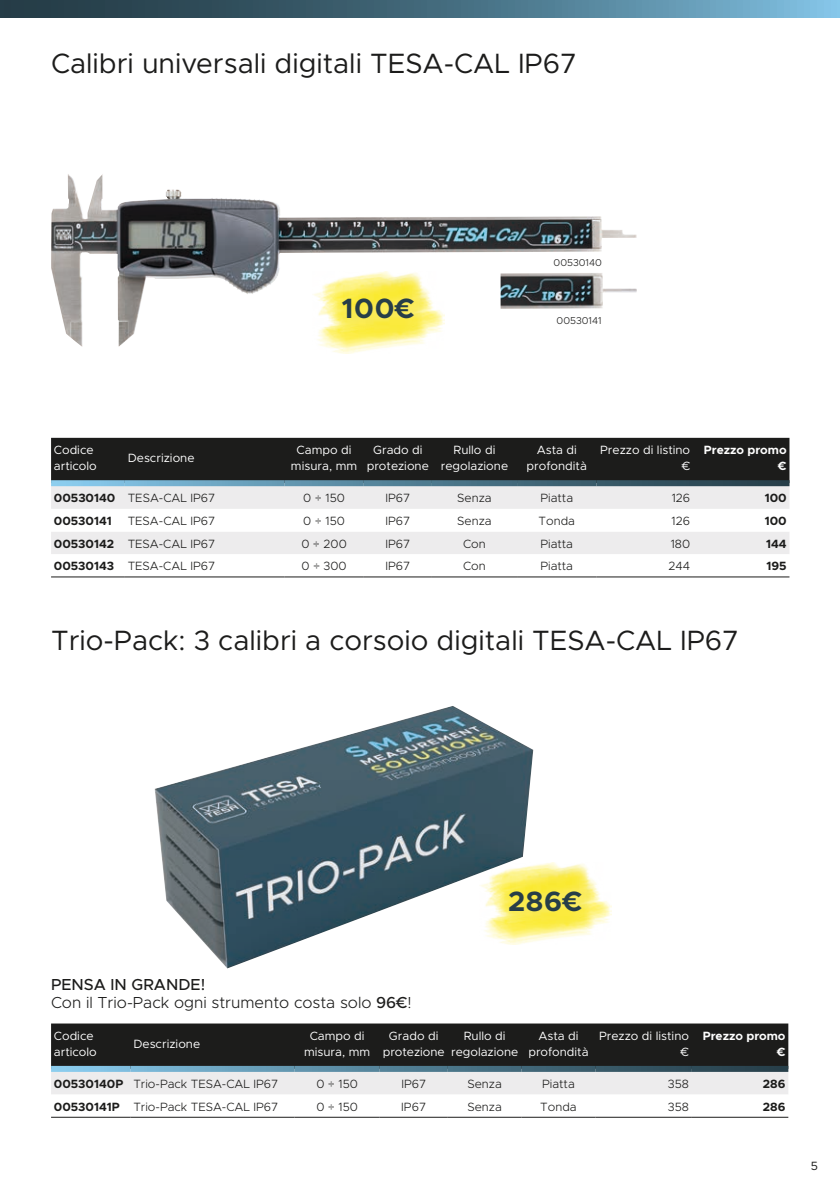
<style>
.page{position:relative;width:840px;height:1191px;background:#fff}
.page>*{position:absolute;margin:0;border:0;box-sizing:border-box;transform-origin:0 0}
.t1{font:28px "Metropolis";color:#1c1c1b}
.t2{font:700 28px "Metropolis";letter-spacing:.025em;color:#273e48}
.t3{font:300 16px/18px "Metropolis";color:#1c1c1b}
.t4{font:300 12px "Metropolis";color:#1c1c1b}
.t5{font:12px/16px "Metropolis";color:#fff;text-align:center}
.t6{font:700 12px "Metropolis";color:#1c1c1b}
.t7{font:700 12px/16px "Metropolis";color:#fff;text-align:right}
.t8{font:12px "Metropolis";color:#1c1c1b}
.t9{font:300 10px "Metropolis";color:#1c1c1b}
.s1{font-weight:700}
.s2{font-weight:500}
</style>
<div class="page">
<img style="left:154px;top:706px;width:379px;height:262px">
<svg style="left:51px;top:1023px;width:736px;height:71px;background:#656565"></svg>
<div style="left:51px;top:1065px;width:79px;height:6px;background:#85c6e9"></div>
<svg style="left:130px;top:1065px;width:164px;height:6px"></svg>
<div style="left:294px;top:1065px;width:85px;height:6px;background:#5c8da6"></div>
<div style="left:379px;top:1065px;width:68px;height:6px;background:#507c92"></div>
<div style="left:447px;top:1065px;width:74px;height:6px;background:#466f82"></div>
<div style="left:521px;top:1065px;width:74px;height:6px;background:#3d6171"></div>
<div style="left:595px;top:1065px;width:96px;height:6px;background:#335361"></div>
<div style="left:691px;top:1065px;width:96px;height:6px;background:#2b4551"></div>
<hr style="left:51px;top:1116px;width:79px;height:1px;background:#1c1c1b">
<hr style="left:130px;top:1116px;width:164px;height:1px;background:#1c1c1b">
<hr style="left:294px;top:1116px;width:85px;height:1px;background:#1c1c1b">
<hr style="left:379px;top:1116px;width:68px;height:1px;background:#1c1c1b">
<hr style="left:447px;top:1116px;width:74px;height:1px;background:#1c1c1b">
<hr style="left:521px;top:1116px;width:74px;height:1px;background:#1c1c1b">
<hr style="left:595px;top:1116px;width:96px;height:1px;background:#1c1c1b">
<hr style="left:691px;top:1116px;width:96px;height:1px;background:#1c1c1b">
<img style="left:478px;top:862px;width:133px;height:83px">
<img style="left:51px;top:174px;width:585px;height:173px">
<img style="left:500px;top:273px;width:136px;height:36px">
<div style="left:51px;top:438px;width:738px;height:42px;background:#1c1c1b"></div>
<div style="left:51px;top:486px;width:738px;height:23px;background:#edeced"></div>
<div style="left:51px;top:532px;width:738px;height:22px;background:#edeced"></div>
<div style="left:51px;top:480px;width:74px;height:6px;background:#85c7ea"></div>
<svg style="left:125px;top:480px;width:159px;height:6px"></svg>
<div style="left:284px;top:480px;width:79px;height:6px;background:#5e90a9"></div>
<div style="left:363px;top:480px;width:68px;height:6px;background:#518096"></div>
<div style="left:431px;top:480px;width:85px;height:6px;background:#487184"></div>
<div style="left:516px;top:480px;width:80px;height:6px;background:#3e6272"></div>
<div style="left:596px;top:480px;width:96px;height:6px;background:#335361"></div>
<div style="left:692px;top:480px;width:97px;height:6px;background:#2b4551"></div>
<hr style="left:51px;top:576px;width:74px;height:1px;background:#1c1c1b">
<hr style="left:125px;top:576px;width:159px;height:1px;background:#1c1c1b">
<hr style="left:284px;top:576px;width:79px;height:1px;background:#1c1c1b">
<hr style="left:363px;top:576px;width:68px;height:1px;background:#1c1c1b">
<hr style="left:431px;top:576px;width:85px;height:1px;background:#1c1c1b">
<hr style="left:516px;top:576px;width:80px;height:1px;background:#1c1c1b">
<hr style="left:596px;top:576px;width:96px;height:1px;background:#1c1c1b">
<hr style="left:692px;top:576px;width:97px;height:1px;background:#1c1c1b">
<img style="left:312px;top:271px;width:132px;height:83px">
<svg style="left:0;top:0;width:839px;height:17px;background:#487083"></svg>
<h1 class="t1" style="left:51px;top:46px;width:527px">Calibri universali digitali TESA-CAL IP67</h1>
<h1 class="t2" style="left:341px;top:291px;width:74px">100€</h1>
<p class="t9" style="left:553px;top:256px;width:50px">00530140</p>
<p class="t9" style="left:556px;top:315px;width:46px">00530141</p>
<p class="t5" style="left:54px;top:442px;width:44px;text-align:left">Codice articolo</p>
<p class="t5" style="left:128px;top:450px;width:68px">Descrizione</p>
<p class="t5" style="left:291px;top:442px;width:68px">Campo di misura, mm</p>
<p class="t5" style="left:366px;top:442px;width:63px">Grado di protezione</p>
<p class="t5" style="left:440px;top:442px;width:69px">Rullo di regolazione</p>
<p class="t5" style="left:526px;top:442px;width:62px">Asta di profondità</p>
<p class="t5" style="left:599px;top:442px;width:91px;text-align:right">Prezzo di listino €</p>
<p class="t7" style="left:703px;top:442px;width:84px">Prezzo promo €</p>
<p class="t4" style="left:54px;top:491px;width:163px"><span class="s1">00530140</span> TESA-CAL IP67</p>
<p class="t4" style="left:303px;top:491px;width:43px">0 ÷ 150</p>
<p class="t4" style="left:385px;top:491px;width:26px">IP67</p>
<p class="t4" style="left:457px;top:491px;width:36px">Senza</p>
<p class="t4" style="left:540px;top:491px;width:34px">Piatta</p>
<p class="t4" style="left:671px;top:491px;width:20px">126</p>
<p class="t6" style="left:764px;top:490px;width:23px">100</p>
<p class="t6" style="left:54px;top:513px;width:59px">00530141</p>
<p class="t4" style="left:128px;top:513px;width:89px">TESA-CAL IP67</p>
<p class="t4" style="left:303px;top:513px;width:43px">0 ÷ 150</p>
<p class="t4" style="left:385px;top:513px;width:26px">IP67</p>
<p class="t4" style="left:457px;top:513px;width:36px">Senza</p>
<p class="t4" style="left:538px;top:513px;width:38px">Tonda</p>
<p class="t4" style="left:671px;top:513px;width:20px">126</p>
<p class="t6" style="left:764px;top:513px;width:23px">100</p>
<p class="t4" style="left:54px;top:536px;width:163px"><span class="s1">00530142</span> TESA-CAL IP67</p>
<p class="t4" style="left:301px;top:536px;width:47px">0 ÷ 200</p>
<p class="t4" style="left:385px;top:536px;width:26px">IP67</p>
<p class="t4" style="left:463px;top:536px;width:24px">Con</p>
<p class="t4" style="left:540px;top:536px;width:34px">Piatta</p>
<p class="t4" style="left:670px;top:536px;width:21px">180</p>
<p class="t6" style="left:765px;top:536px;width:22px">144</p>
<p class="t4" style="left:54px;top:559px;width:163px"><span class="s1">00530143</span> TESA-CAL IP67</p>
<p class="t4" style="left:301px;top:559px;width:47px">0 ÷ 300</p>
<p class="t4" style="left:385px;top:559px;width:26px">IP67</p>
<p class="t4" style="left:463px;top:559px;width:24px">Con</p>
<p class="t4" style="left:540px;top:559px;width:34px">Piatta</p>
<p class="t4" style="left:668px;top:559px;width:23px">244</p>
<p class="t6" style="left:766px;top:558px;width:22px">195</p>
<h1 class="t1" style="left:51px;top:623px;width:689px">Trio-Pack: 3 calibri a corsoio digitali TESA-CAL IP67</h1>
<h1 class="t2" style="left:507px;top:883px;width:76px">286€</h1>
<h2 class="t3" style="left:51px;top:975px;width:362px"><span class="s2">PENSA IN GRANDE!<br></span>Con il Trio-Pack ogni strumento costa solo <span class="s2">96€</span>!</h2>
<p class="t5" style="left:54px;top:1028px;width:44px;text-align:left">Codice articolo</p>
<p class="t5" style="left:133px;top:1036px;width:68px">Descrizione</p>
<p class="t5" style="left:304px;top:1028px;width:68px">Campo di misura, mm</p>
<p class="t5" style="left:382px;top:1028px;width:63px">Grado di protezione</p>
<p class="t5" style="left:451px;top:1028px;width:69px">Rullo di regolazione</p>
<p class="t5" style="left:528px;top:1028px;width:62px">Asta di profondità</p>
<p class="t5" style="left:598px;top:1028px;width:91px;text-align:right">Prezzo di listino €</p>
<p class="t7" style="left:702px;top:1028px;width:84px">Prezzo promo €</p>
<p class="t4" style="left:54px;top:1076px;width:226px"><span class="s1">00530140P</span> Trio-Pack TESA-CAL IP67</p>
<p class="t4" style="left:316px;top:1076px;width:43px">0 ÷ 150</p>
<p class="t4" style="left:401px;top:1076px;width:26px">IP67</p>
<p class="t4" style="left:467px;top:1076px;width:36px">Senza</p>
<p class="t4" style="left:542px;top:1076px;width:34px">Piatta</p>
<p class="t4" style="left:667px;top:1076px;width:23px">358</p>
<p class="t6" style="left:762px;top:1076px;width:24px">286</p>
<p class="t4" style="left:54px;top:1099px;width:226px"><span class="s1">00530141P</span> Trio-Pack TESA-CAL IP67</p>
<p class="t4" style="left:316px;top:1099px;width:43px">0 ÷ 150</p>
<p class="t4" style="left:401px;top:1099px;width:26px">IP67</p>
<p class="t4" style="left:467px;top:1099px;width:36px">Senza</p>
<p class="t4" style="left:540px;top:1099px;width:38px">Tonda</p>
<p class="t4" style="left:667px;top:1099px;width:23px">358</p>
<p class="t6" style="left:762px;top:1099px;width:24px">286</p>
<p class="t8" style="left:810px;top:1158px;width:9px">5</p>
</div>
